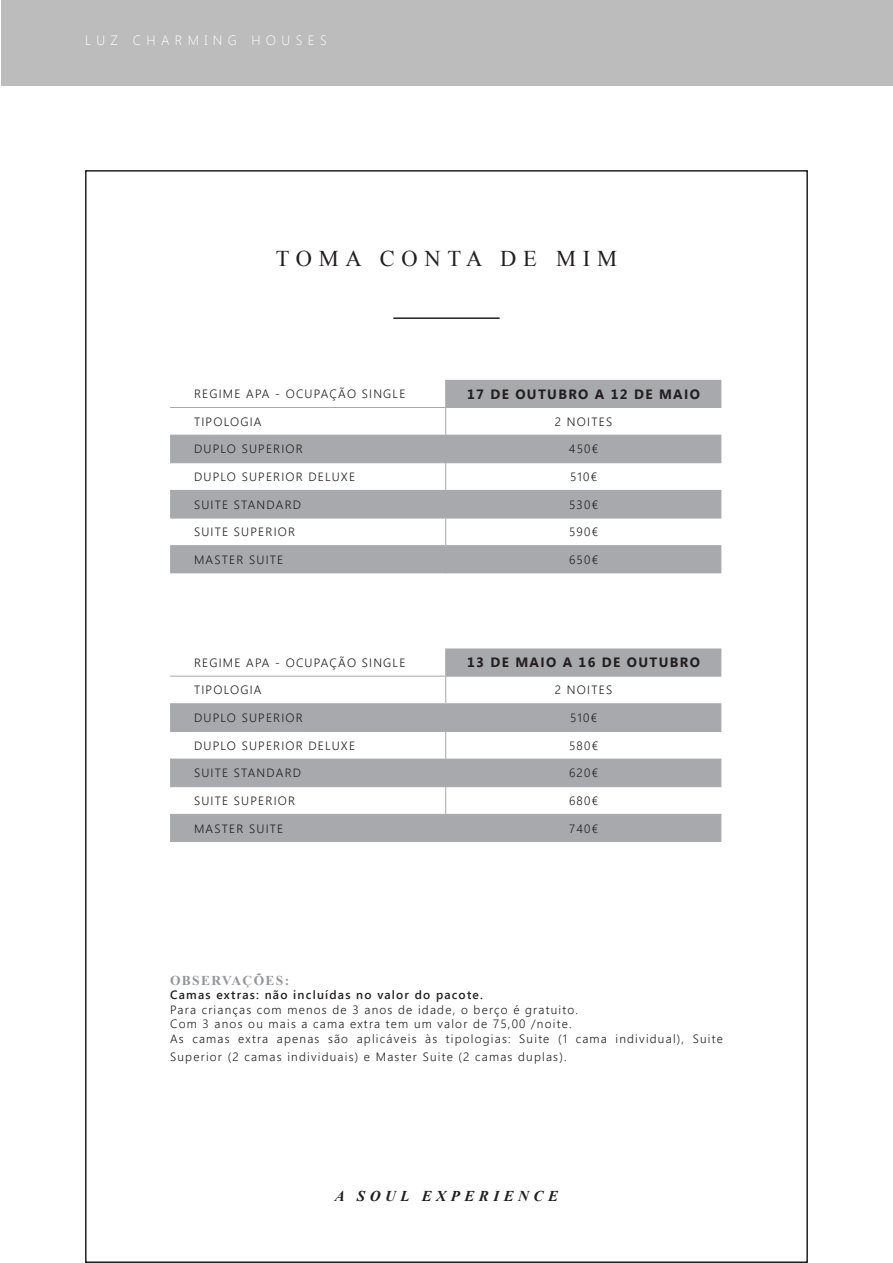
<style>
.page{position:relative;width:893px;height:1263px;background:#fff}
.page>*{position:absolute;margin:0;border:0;box-sizing:border-box;transform-origin:0 0}
.t1{font:22.5px "Times New Roman";letter-spacing:.3em;color:#231f20}
.t2{font:italic 700 15px "Times New Roman";letter-spacing:.3em;color:#231f20}
.t3{font:700 13.5px "Segoe UI";letter-spacing:.1em;color:#231f20}
.t4{font:300 13.5px "Segoe UI";letter-spacing:.4em;color:#fff}
.t5{font:700 13.5px "Times New Roman";letter-spacing:.1em;color:#939598}
.t6{font:300 12px/14.4px "Segoe UI";letter-spacing:.1em;color:#231f20}
.t7{font:600 12px "Segoe UI";letter-spacing:.1em;color:#231f20}
</style>
<div class="page">
<div style="left:1px;top:1px;width:891px;height:85px;background:#bdbcbc"></div>
<hr style="left:393px;top:317px;width:107px;height:2px;background:#231f20">
<svg style="left:170px;top:380px;width:551px;height:193px"></svg>
<hr style="left:170px;top:407px;width:276px;height:1px;background:#a8a9ad">
<hr style="left:446px;top:407px;width:275px;height:1px;background:#a8a9ad">
<hr style="left:170px;top:435px;width:276px;height:1px;background:#a8a9ad">
<hr style="left:446px;top:435px;width:275px;height:1px;background:#a8a9ad">
<hr style="left:170px;top:462px;width:276px;height:1px;background:#a8a9ad">
<hr style="left:446px;top:462px;width:275px;height:1px;background:#a8a9ad">
<hr style="left:170px;top:490px;width:276px;height:1px;background:#a8a9ad">
<hr style="left:446px;top:490px;width:275px;height:1px;background:#a8a9ad">
<hr style="left:170px;top:518px;width:276px;height:1px;background:#a8a9ad">
<hr style="left:446px;top:518px;width:275px;height:1px;background:#a8a9ad">
<hr style="left:170px;top:545px;width:276px;height:1px;background:#a8a9ad">
<hr style="left:446px;top:545px;width:275px;height:1px;background:#a8a9ad">
<svg style="left:445px;top:380px;width:1px;height:193px"></svg>
<svg style="left:170px;top:648px;width:551px;height:194px"></svg>
<hr style="left:170px;top:676px;width:276px;height:1px;background:#a8a9ad">
<hr style="left:446px;top:676px;width:275px;height:1px;background:#a8a9ad">
<hr style="left:170px;top:703px;width:276px;height:1px;background:#a8a9ad">
<hr style="left:446px;top:703px;width:275px;height:1px;background:#a8a9ad">
<hr style="left:170px;top:731px;width:276px;height:1px;background:#a8a9ad">
<hr style="left:446px;top:731px;width:275px;height:1px;background:#a8a9ad">
<hr style="left:170px;top:759px;width:276px;height:1px;background:#a8a9ad">
<hr style="left:446px;top:759px;width:275px;height:1px;background:#a8a9ad">
<hr style="left:170px;top:786px;width:276px;height:1px;background:#a8a9ad">
<hr style="left:446px;top:786px;width:275px;height:1px;background:#a8a9ad">
<hr style="left:170px;top:814px;width:276px;height:1px;background:#a8a9ad">
<hr style="left:446px;top:814px;width:275px;height:1px;background:#a8a9ad">
<svg style="left:445px;top:648px;width:1px;height:194px"></svg>
<p class="t4" style="left:85px;top:31px;width:243px">LUZ CHARMING HOUSES</p>
<h1 class="t1" style="left:276px;top:243px;width:343px">TOMA CONTA DE MIM</h1>
<p class="t6" style="left:194px;top:386px;width:213px">REGIME APA - OCUPAÇÃO SINGLE</p>
<p class="t3" style="left:467px;top:384px;width:234px">17 DE OUTUBRO A 12 DE MAIO</p>
<p class="t6" style="left:194px;top:414px;width:69px">TIPOLOGIA</p>
<p class="t6" style="left:555px;top:414px;width:59px">2 NOITES</p>
<p class="t6" style="left:194px;top:441px;width:110px">DUPLO SUPERIOR</p>
<p class="t6" style="left:569px;top:441px;width:31px">450€</p>
<p class="t6" style="left:194px;top:469px;width:163px">DUPLO SUPERIOR DELUXE</p>
<p class="t6" style="left:570px;top:469px;width:29px">510€</p>
<p class="t6" style="left:194px;top:497px;width:108px">SUITE STANDARD</p>
<p class="t6" style="left:569px;top:497px;width:30px">530€</p>
<p class="t6" style="left:194px;top:524px;width:102px">SUITE SUPERIOR</p>
<p class="t6" style="left:569px;top:524px;width:30px">590€</p>
<p class="t6" style="left:194px;top:552px;width:91px">MASTER SUITE</p>
<p class="t6" style="left:569px;top:552px;width:30px">650€</p>
<p class="t6" style="left:194px;top:655px;width:213px">REGIME APA - OCUPAÇÃO SINGLE</p>
<p class="t3" style="left:467px;top:653px;width:234px">13 DE MAIO A 16 DE OUTUBRO</p>
<p class="t6" style="left:194px;top:682px;width:69px">TIPOLOGIA</p>
<p class="t6" style="left:555px;top:682px;width:59px">2 NOITES</p>
<p class="t6" style="left:194px;top:710px;width:110px">DUPLO SUPERIOR</p>
<p class="t6" style="left:570px;top:710px;width:29px">510€</p>
<p class="t6" style="left:194px;top:738px;width:163px">DUPLO SUPERIOR DELUXE</p>
<p class="t6" style="left:569px;top:738px;width:30px">580€</p>
<p class="t6" style="left:194px;top:765px;width:108px">SUITE STANDARD</p>
<p class="t6" style="left:569px;top:765px;width:30px">620€</p>
<p class="t6" style="left:194px;top:793px;width:102px">SUITE SUPERIOR</p>
<p class="t6" style="left:569px;top:793px;width:30px">680€</p>
<p class="t6" style="left:194px;top:821px;width:91px">MASTER SUITE</p>
<p class="t6" style="left:569px;top:821px;width:30px">740€</p>
<p class="t5" style="left:170px;top:971px;width:121px">OBSERVAÇÕES:</p>
<p class="t7" style="left:170px;top:985px;width:314px">Camas extras: não incluídas no valor do pacote.</p>
<p class="t6" style="left:170px;top:1002px;width:554px">Para crianças com menos de 3 anos de idade, o berço é gratuito.<br>Com 3 anos ou mais a cama extra tem um valor de 75,00 /noite.<br>As camas extra apenas são aplicáveis às tipologias: Suite (1 cama individual), Suite</p>
<p class="t6" style="left:170px;top:1049px;width:398px">Superior (2 camas individuais) e Master Suite (2 camas duplas).</p>
<p class="t2" style="left:335px;top:1185px;width:225px">A SOUL EXPERIENCE</p>
</div>
